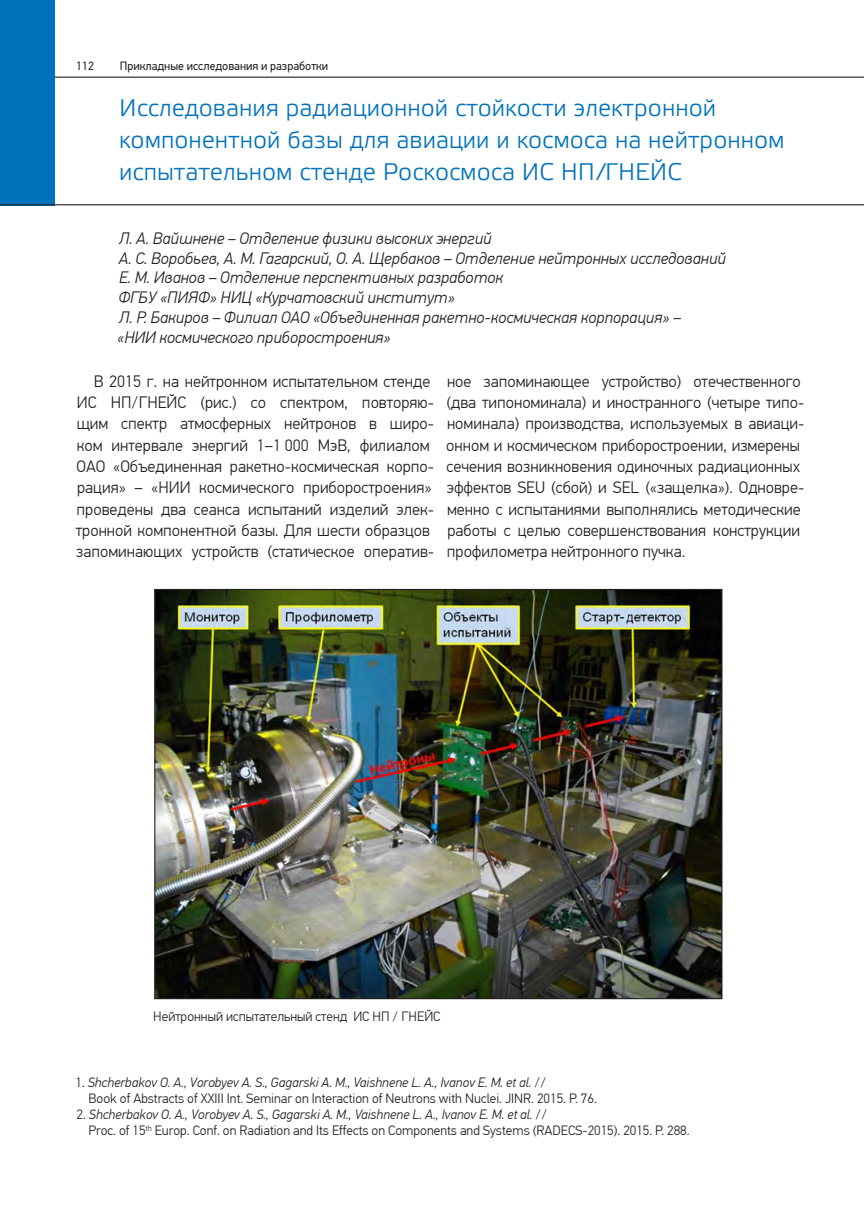
<style>
.page{position:relative;width:864px;height:1217px;background:#fff}
.page>*{position:absolute;margin:0;border:0;box-sizing:border-box;transform-origin:0 0}
.Heading_2{font:24px/32px "Etelka Lig";color:#0072bc}
.Text_General{font:300 16.5px/21.3px "PF Din Text Pro";color:#231f20}
.Text_Notes{font:italic 300 16.5px/19.8px "PF Din Text Pro";color:#231f20}
.Text_Notes-2{font:300 13.5px/16.2px "PF Din Text Pro";color:#231f20}
.литература_рис{font:300 13.5px "PF Din Text Pro";color:#231f20}
.Footer_right{font:12px "PF Din Text Pro";color:#231f20}
.s1{font-style:italic}
</style>
<div class="page">
<hr style="left:0;top:77px;width:863px;height:1px;background:#231f20">
<div style="left:0;top:0;width:55px;height:205px;background:#0072bc"></div>
<hr style="left:0;top:204px;width:863px;height:1px;background:#231f20">
<img style="left:156px;top:590px;width:564px;height:406px">
<p class="Footer_right" style="left:76px;top:59px;width:19px">112</p>
<p class="Footer_right" style="left:120px;top:59px;width:210px">Прикладные исследования и разработки</p>
<p class="Heading_2" style="left:119px;top:92px;width:666px">Исследования радиационной стойкости электронной компонентной базы для авиации и космоса на нейтронном испытательном стенде Роскосмоса ИС НП/ГНЕЙС</p>
<p class="Text_Notes" style="left:118px;top:228px;width:609px">Л. А. Вайшнене – Отделение физики высоких энергий<br>А. С. Воробьев, А. М. Гагарский, О. А. Щербаков – Отделение нейтронных исследований Е. М. Иванов – Отделение перспективных разработок<br>ФГБУ «ПИЯФ» НИЦ «Курчатовский институт»</p>
<p class="Text_Notes" style="left:117px;top:308px;width:565px">Л. Р. Бакиров – Филиал ОАО «Объединенная ракетно-космическая корпорация» – «НИИ космического приборостроения»</p>
<p class="Text_General" style="left:446px;top:370px;width:359px">ное запоминающее устройство) отечественного (два типономинала) и иностранного (четыре типо&shy;номинала) производства, используемых в авиаци&shy;онном и космическом приборостроении, измерены сечения возникновения одиночных радиационных эффектов SEU (сбой) и SEL («защелка»). Одновре&shy;менно с испытаниями выполнялись методические работы с целью совершенствования конструкции профилометра нейтронного пучка.</p>
<p class="Text_General" style="left:76px;top:370px;width:359px;text-indent:18px">В 2015 г. на нейтронном испытательном стенде ИС НП/ГНЕЙС (рис.) со спектром, повторяю&shy;щим спектр атмосферных нейтронов в широ&shy;ком интервале энергий 1–1 000 МэВ, филиалом ОАО «Объединенная ракетно-космическая корпо&shy;рация» – «НИИ космического приборостроения» проведены два сеанса испытаний изделий элек&shy;тронной компонентной базы. Для шести образцов запоминающих устройств (статическое оператив-</p>
<p class="литература_рис" style="left:153px;top:1008px;width:288px">Нейтронный испытательный стенд ИС НП / ГНЕЙС</p>
<p class="Text_Notes-2" style="left:89px;top:1073px;width:509px;text-indent:-13px">1. <span class="s1">Shcherbakov O. A., Vorobyev A. S., Gagarski A. M., Vaishnene L. A., Ivanov E. M. et al.</span> //<br>Book of Abstracts of XXIII Int. Seminar on Interaction of Neutrons with Nuclei. JINR. 2015. P. 76.</p>
<p class="Text_Notes-2" style="left:89px;top:1106px;width:602px;text-indent:-12px">2. <span class="s1">Shcherbakov O. A., Vorobyev A. S., Gagarski A. M., Vaishnene L. A., Ivanov E. M. et al.</span> //<br>Proc. of 15<sup>th</sup> Europ. Conf. on Radiation and Its Effects on Components and Systems (RADECS-2015). 2015. P. 288.</p>
</div>
